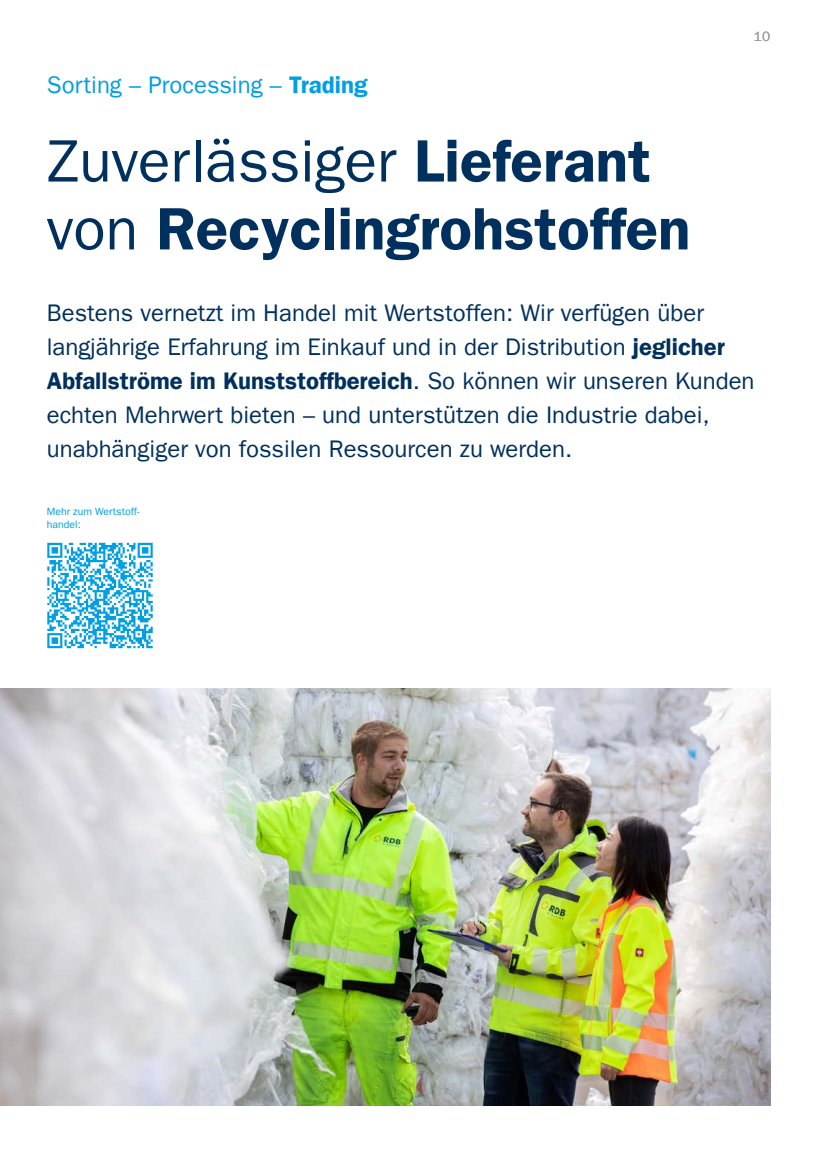
<style>
.page{position:relative;width:817px;height:1157px;background:#fff}
.page>*{position:absolute;margin:0;border:0;box-sizing:border-box;transform-origin:0 0}
.t1{font:600 60px/67.8px "Franklin Gothic LT";color:#00305d}
.t2{font:24px/34px "Franklin Gothic LT";color:#00305d}
.t3{font:24px "Franklin Gothic LT";color:#009fe3}
.t4{font:13.5px "Franklin Gothic LT";color:#9d9d9c}
.t5{font:10.5px/12.8px "Franklin Gothic LT";color:#009fe3}
.s1{font-weight:600}
.s2{font-weight:400}
</style>
<div class="page">
<img style="left:0;top:688px;width:770px;height:418px">
<svg style="left:47px;top:543px;width:106px;height:105px"></svg>
<p class="t3" style="left:47px;top:71px;width:322px">Sorting – Processing – <span class="s1">Trading</span></p>
<h1 class="t1" style="left:47px;top:127px;width:645px"><span class="s2">Zuverlässiger</span> Lieferant <span class="s2">von</span> Recyclingrohstoffen</h1>
<p class="t4" style="left:753px;top:29px;width:18px">10</p>
<p class="t2" style="left:47px;top:296px;width:709px">Bestens vernetzt im Handel mit Wertstoffen: Wir verfügen über langjährige Erfahrung im Einkauf und in der Distribution <span class="s1">jeglicher Abfallströme im Kunststoffbereich</span>. So können wir unseren Kunden echten Mehrwert bieten – und unterstützen die Industrie dabei, unabhängiger von fossilen Ressourcen zu werden.</p>
<p class="t5" style="left:47px;top:505px;width:94px">Mehr zum Wertstoff&shy;handel:</p>
</div>
